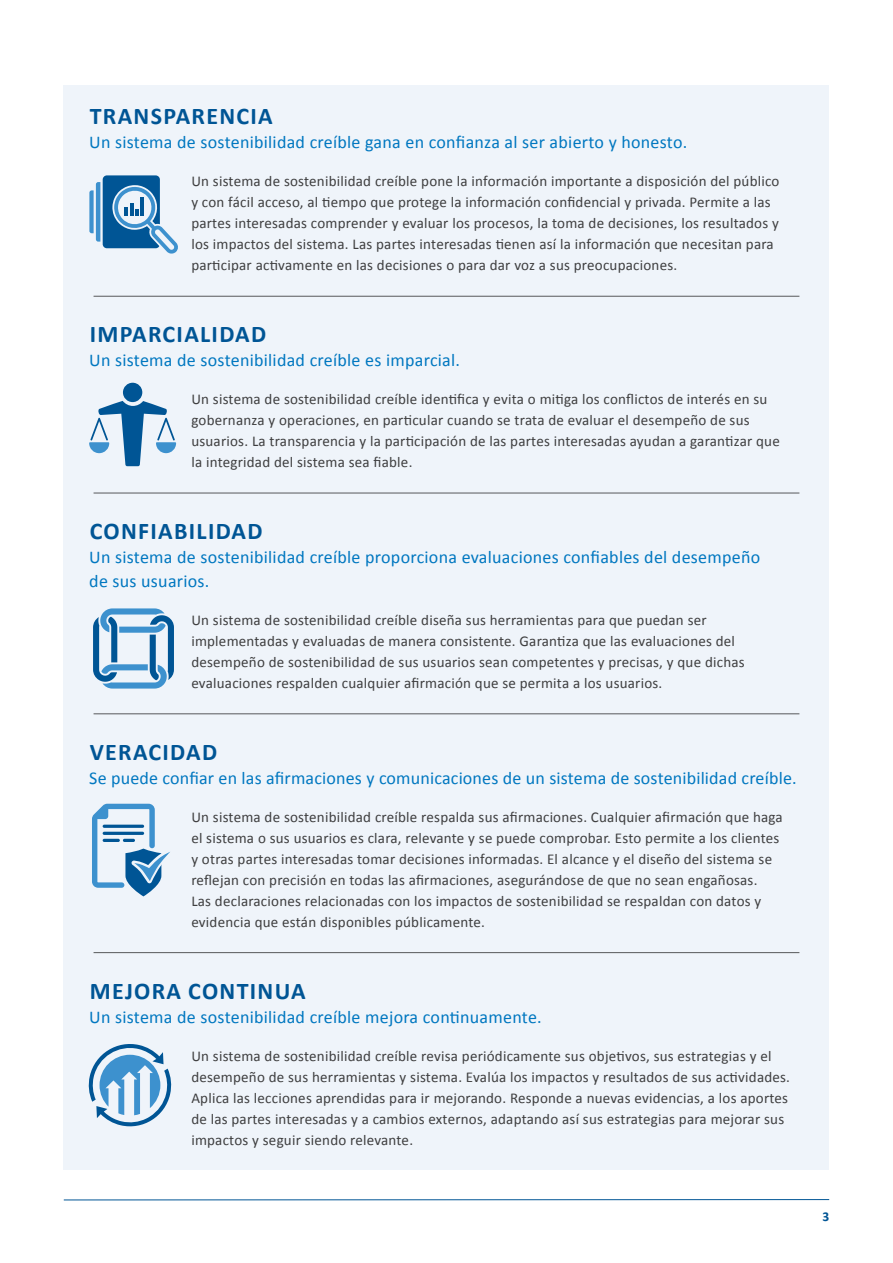
<style>
.page{position:relative;width:893px;height:1263px;background:#fff}
.page>*{position:absolute;margin:0;border:0;box-sizing:border-box;transform-origin:0 0}
.t1{font:700 24px "Calibri";letter-spacing:.055em;color:#005595}
.t2{font:18px/24px "Calibri";letter-spacing:.015em;color:#0077c0}
.t3{font:15px/21px "Calibri";letter-spacing:.015em;color:#3e3e3f}
.t4{font:700 13.5px "Calibri";color:#005595}
</style>
<div class="page">
<hr style="left:64px;top:1199px;width:765px;height:1px;background:#005595">
<div style="left:64px;top:85px;width:765px;height:1084px;background:#eff4fa"></div>
<div style="left:123px;top:383px;width:19px;height:19px;background:#005595;border-radius:50%"></div>
<svg style="left:89px;top:401px;width:87px;height:65px"></svg>
<hr style="left:94px;top:296px;width:705px;height:1px;background:#57585a">
<hr style="left:94px;top:493px;width:705px;height:1px;background:#57585a">
<hr style="left:94px;top:713px;width:705px;height:1px;background:#57585a">
<hr style="left:94px;top:952px;width:705px;height:1px;background:#57585a">
<svg style="left:92px;top:804px;width:78px;height:92px"></svg>
<hr style="left:103px;top:825px;width:41px;height:3px;background:#005595;border-radius:2px">
<hr style="left:103px;top:839px;width:17px;height:3px;background:#005595;border-radius:2px">
<hr style="left:103px;top:832px;width:41px;height:3px;background:#005595;border-radius:2px">
<div style="left:103px;top:175px;width:57px;height:73px;background:#005595;border-radius:4px"></div>
<svg style="left:89px;top:182px;width:11px;height:60px"></svg>
<svg style="left:112px;top:185px;width:66px;height:69px"></svg>
<hr style="left:141px;top:198px;width:3px;height:18px;background:#005595">
<svg style="left:93px;top:608px;width:81px;height:80px"></svg>
<svg style="left:88px;top:1044px;width:84px;height:83px"></svg>
<p class="t1" style="left:90px;top:99px;width:185px">TRANSPARENCIA</p>
<p class="t2" style="left:89px;top:130px;width:600px">Un sistema de sostenibilidad creíble gana en confianza al ser abierto y honesto.</p>
<p class="t3" style="left:191px;top:170px;width:590px">Un sistema de sostenibilidad creíble pone la información importante a disposición del público y con fácil acceso, al tiempo que protege la información confidencial y privada. Permite a las partes interesadas comprender y evaluar los procesos, la toma de decisiones, los resultados y los impactos del sistema. Las partes interesadas tienen así la información que necesitan para participar activamente en las decisiones o para dar voz a sus preocupaciones.</p>
<p class="t1" style="left:90px;top:317px;width:178px">IMPARCIALIDAD</p>
<p class="t2" style="left:89px;top:348px;width:372px">Un sistema de sostenibilidad creíble es imparcial.</p>
<p class="t3" style="left:191px;top:388px;width:590px">Un sistema de sostenibilidad creíble identifica y evita o mitiga los conflictos de interés en su gobernanza y operaciones, en particular cuando se trata de evaluar el desempeño de sus usuarios. La transparencia y la participación de las partes interesadas ayudan a garantizar que la integridad del sistema sea fiable.</p>
<p class="t1" style="left:90px;top:514px;width:174px">CONFIABILIDAD</p>
<p class="t2" style="left:89px;top:544px;width:672px">Un sistema de sostenibilidad creíble proporciona evaluaciones confiables del desempeño de sus usuarios.</p>
<p class="t3" style="left:191px;top:609px;width:555px">Un sistema de sostenibilidad creíble diseña sus herramientas para que puedan ser implementadas y evaluadas de manera consistente. Garantiza que las evaluaciones del desempeño de sostenibilidad de sus usuarios sean competentes y precisas, y que dichas evaluaciones respalden cualquier afirmación que se permita a los usuarios.</p>
<p class="t1" style="left:90px;top:735px;width:129px">VERACIDAD</p>
<p class="t2" style="left:89px;top:765px;width:709px">Se puede confiar en las afirmaciones y comunicaciones de un sistema de sostenibilidad creíble.</p>
<p class="t3" style="left:191px;top:806px;width:593px">Un sistema de sostenibilidad creíble respalda sus afirmaciones. Cualquier afirmación que haga el sistema o sus usuarios es clara, relevante y se puede comprobar. Esto permite a los clientes y otras partes interesadas tomar decisiones informadas. El alcance y el diseño del sistema se reflejan con precisión en todas las afirmaciones, asegurándose de que no sean engañosas.<br>Las declaraciones relacionadas con los impactos de sostenibilidad se respaldan con datos y evidencia que están disponibles públicamente.</p>
<p class="t1" style="left:90px;top:973px;width:217px">MEJORA CONTINUA</p>
<p class="t2" style="left:89px;top:1004px;width:454px">Un sistema de sostenibilidad creíble mejora continuamente.</p>
<p class="t3" style="left:191px;top:1045px;width:600px">Un sistema de sostenibilidad creíble revisa periódicamente sus objetivos, sus estrategias y el desempeño de sus herramientas y sistema. Evalúa los impactos y resultados de sus actividades.<br>Aplica las lecciones aprendidas para ir mejorando. Responde a nuevas evidencias, a los aportes de las partes interesadas y a cambios externos, adaptando así sus estrategias para mejorar sus impactos y seguir siendo relevante.</p>
<p class="t4" style="left:822px;top:1207px;width:8px">3</p>
</div>
